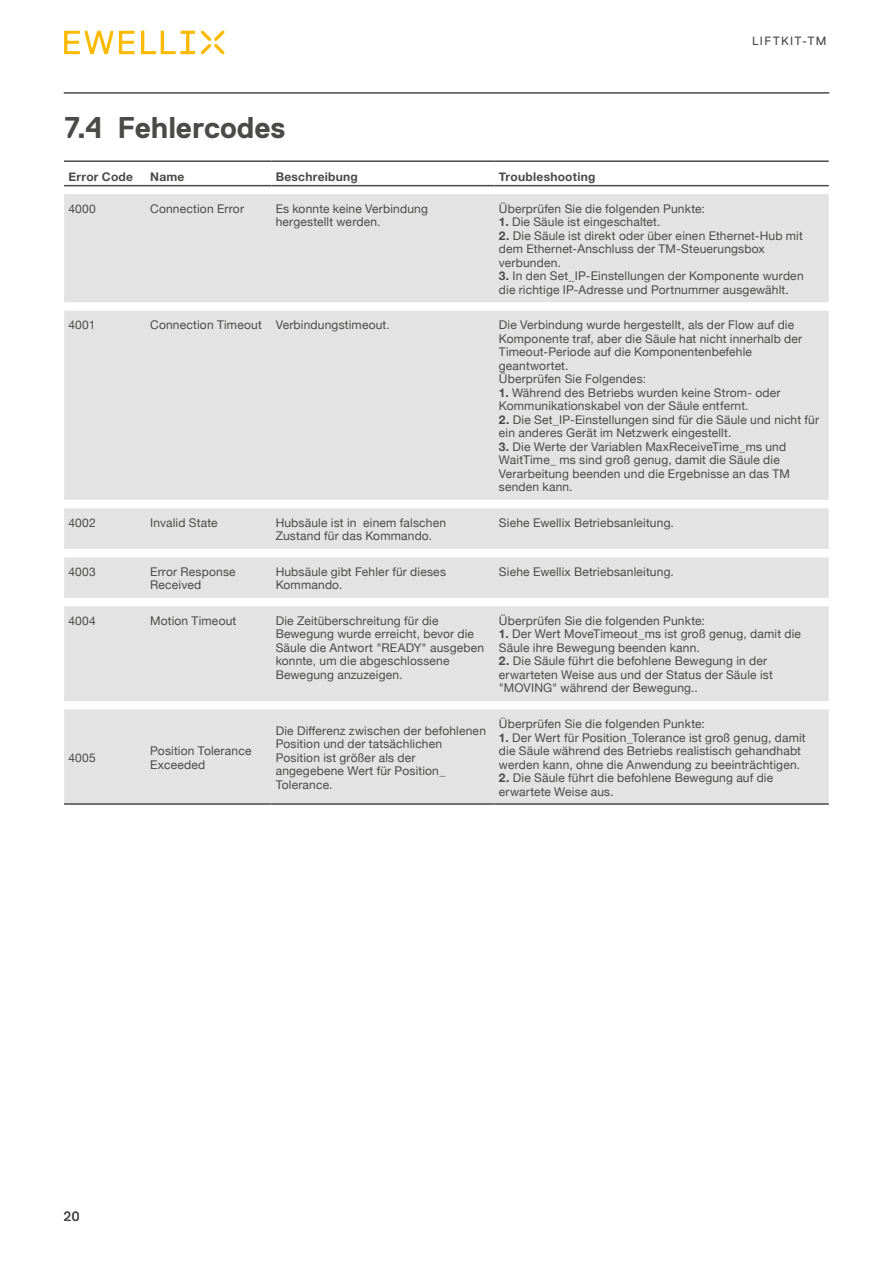
<style>
.page{position:relative;width:893px;height:1263px;background:#fff}
.page>*{position:absolute;margin:0;border:0;box-sizing:border-box;transform-origin:0 0}
.t1{font:700 30px "Replica Std";letter-spacing:-.005em;color:#4a4a49}
.t2{font:13.5px "Replica Std";color:#4a4a49}
.t3{font:12px/13.5px "Helvetica Neue";letter-spacing:.015em;color:#4a4a49}
.t4{font:700 12px "Helvetica Neue";letter-spacing:.02em;color:#4a4a49}
.t5{font:12px "Replica Std";letter-spacing:.11em;color:#4a4a49}
.s1{font-weight:700}
</style>
<div class="page">
<svg style="left:64px;top:31px;width:131px;height:23px"></svg>
<svg style="left:201px;top:31px;width:23px;height:23px"></svg>
<hr style="left:64px;top:93px;width:765px;height:1px;background:#4a4a49">
<svg style="left:64px;top:194px;width:765px;height:609px;background:#e4e4e4"></svg>
<hr style="left:64px;top:160px;width:82px;height:2px;background:#4a4a49">
<hr style="left:146px;top:160px;width:125px;height:2px;background:#4a4a49">
<hr style="left:271px;top:160px;width:224px;height:2px;background:#4a4a49">
<hr style="left:495px;top:160px;width:334px;height:2px;background:#4a4a49">
<hr style="left:64px;top:185px;width:82px;height:1px;background:#4a4a49">
<hr style="left:146px;top:185px;width:125px;height:1px;background:#4a4a49">
<hr style="left:271px;top:185px;width:224px;height:1px;background:#4a4a49">
<hr style="left:495px;top:185px;width:334px;height:1px;background:#4a4a49">
<hr style="left:64px;top:803px;width:82px;height:2px;background:#4a4a49">
<hr style="left:146px;top:803px;width:125px;height:2px;background:#4a4a49">
<hr style="left:271px;top:803px;width:224px;height:2px;background:#4a4a49">
<hr style="left:495px;top:803px;width:334px;height:2px;background:#4a4a49">
<p class="t5" style="left:752px;top:34px;width:76px">LIFTKIT-TM</p>
<h1 class="t1" style="left:64px;top:111px;width:223px">7.4 Fehlercodes</h1>
<p class="t4" style="left:68px;top:168px;width:66px">Error Code</p>
<p class="t4" style="left:150px;top:168px;width:36px">Name</p>
<p class="t4" style="left:276px;top:168px;width:84px">Beschreibung</p>
<p class="t4" style="left:499px;top:168px;width:98px">Troubleshooting</p>
<p class="t3" style="left:68px;top:202px;width:29px">4000</p>
<p class="t3" style="left:150px;top:202px;width:95px">Connection Error</p>
<p class="t3" style="left:276px;top:202px;width:154px">Es konnte keine Verbindung hergestellt werden.</p>
<p class="t3" style="left:499px;top:202px;width:207px">Überprüfen Sie die folgenden Punkte:</p>
<p class="t3" style="left:499px;top:216px;width:163px"><span class="s1">1.</span> Die Säule ist eingeschaltet.</p>
<p class="t3" style="left:499px;top:229px;width:305px"><span class="s1">2.</span> Die Säule ist direkt oder über einen Ethernet-Hub mit dem Ethernet-Anschluss der TM-Steuerungsbox verbunden.</p>
<p class="t3" style="left:499px;top:270px;width:306px"><span class="s1">3.</span> In den Set_IP-Einstellungen der Komponente wurden die richtige IP-Adresse und Portnummer ausgewählt.</p>
<p class="t3" style="left:68px;top:319px;width:29px">4001</p>
<p class="t3" style="left:150px;top:319px;width:241px">Connection Timeout Verbindungstimeout.</p>
<p class="t3" style="left:499px;top:319px;width:305px">Die Verbindung wurde hergestellt, als der Flow auf die Komponente traf, aber die Säule hat nicht innerhalb der Timeout-Periode auf die Komponentenbefehle geantwortet.<br>Überprüfen Sie Folgendes:</p>
<p class="t3" style="left:499px;top:386px;width:283px"><span class="s1">1.</span> Während des Betriebs wurden keine Strom- oder<br>Kommunikationskabel von der Säule entfernt.</p>
<p class="t3" style="left:499px;top:413px;width:322px"><span class="s1">2.</span> Die Set_IP-Einstellungen sind für die Säule und nicht für ein anderes Gerät im Netzwerk eingestellt.</p>
<p class="t3" style="left:499px;top:440px;width:293px"><span class="s1">3.</span> Die Werte der Variablen MaxReceiveTime_ms und WaitTime_ ms sind groß genug, damit die Säule die Verarbeitung beenden und die Ergebnisse an das TM senden kann.</p>
<p class="t3" style="left:68px;top:516px;width:29px">4002</p>
<p class="t3" style="left:150px;top:516px;width:69px">Invalid State</p>
<p class="t3" style="left:276px;top:516px;width:172px">Hubsäule ist in einem falschen<br>Zustand für das Kommando.</p>
<p class="t3" style="left:499px;top:516px;width:177px">Siehe Ewellix Betriebsanleitung.</p>
<p class="t3" style="left:68px;top:565px;width:29px">4003</p>
<p class="t3" style="left:150px;top:565px;width:87px">Error Response<br>Received</p>
<p class="t3" style="left:276px;top:565px;width:172px">Hubsäule gibt Fehler für dieses<br>Kommando.</p>
<p class="t3" style="left:499px;top:565px;width:177px">Siehe Ewellix Betriebsanleitung.</p>
<p class="t3" style="left:68px;top:615px;width:29px">4004</p>
<p class="t3" style="left:150px;top:615px;width:88px">Motion Timeout</p>
<p class="t3" style="left:276px;top:615px;width:210px">Die Zeitüberschreitung für die<br>Bewegung wurde erreicht, bevor die<br>Säule die Antwort "READY" ausgeben konnte, um die abgeschlossene<br>Bewegung anzuzeigen.</p>
<p class="t3" style="left:499px;top:615px;width:207px">Überprüfen Sie die folgenden Punkte:</p>
<p class="t3" style="left:499px;top:628px;width:304px"><span class="s1">1.</span> Der Wert MoveTimeout_ms ist groß genug, damit die<br>Säule ihre Bewegung beenden kann.</p>
<p class="t3" style="left:499px;top:655px;width:275px"><span class="s1">2.</span> Die Säule führt die befohlene Bewegung in der erwarteten Weise aus und der Status der Säule ist "MOVING" während der Bewegung..</p>
<p class="t3" style="left:68px;top:751px;width:29px">4005</p>
<p class="t3" style="left:150px;top:745px;width:103px">Position Tolerance<br>Exceeded</p>
<p class="t3" style="left:276px;top:724px;width:212px">Die Differenz zwischen der befohlenen<br>Position und der tatsächlichen<br>Position ist größer als der angegebene Wert für Position_<br>Tolerance.</p>
<p class="t3" style="left:499px;top:718px;width:207px">Überprüfen Sie die folgenden Punkte:</p>
<p class="t3" style="left:499px;top:731px;width:308px"><span class="s1">1.</span> Der Wert für Position_Tolerance ist groß genug, damit die Säule während des Betriebs realistisch gehandhabt werden kann, ohne die Anwendung zu beeinträchtigen.</p>
<p class="t3" style="left:499px;top:772px;width:276px"><span class="s1">2.</span> Die Säule führt die befohlene Bewegung auf die erwartete Weise aus.</p>
<p class="t2" style="left:64px;top:1209px;width:17px">20</p>
</div>
